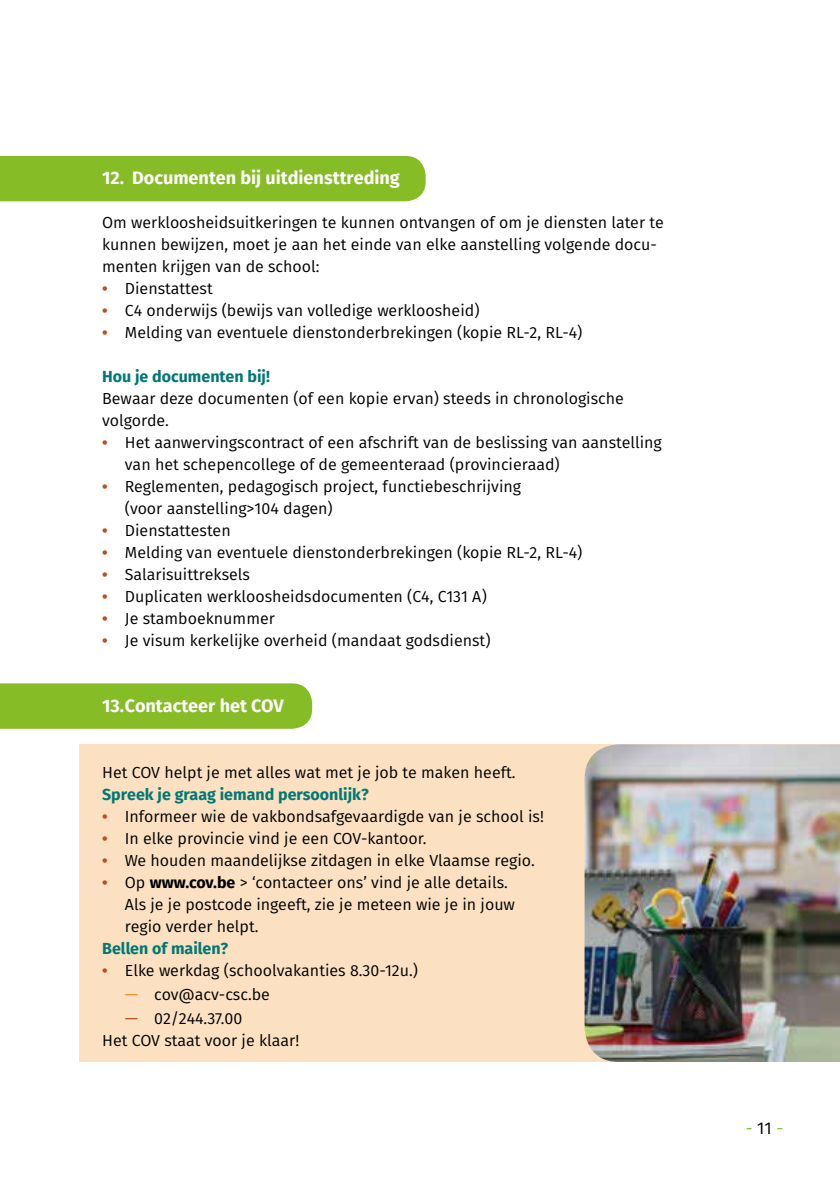
<style>
.page{position:relative;width:840px;height:1191px;background:#fff}
.page>*{position:absolute;margin:0;border:0;box-sizing:border-box;transform-origin:0 0}
.t1{font:700 18px "Fira Sans";color:#fff}
.t2{font:17px "Fira Sans";color:#86bc25}
.t3{font:16px/22px "Fira Sans";color:#000}
.t4{font:700 16px "Fira Sans";color:#007873}
.s1{font-weight:700;color:#c14d1d}
.s2{font-weight:700}
.s3{font-size:17px;color:#eb9128}
.s4{font-size:17px;color:#c14d1d}
.s5{color:#000}
</style>
<div class="page">
<div style="left:79px;top:744px;width:760px;height:318px;background:#fbe0c2"></div>
<div style="left:0;top:156px;width:425px;height:45px;background:#86bc25"></div>
<div style="left:0;top:683px;width:312px;height:46px;background:#86bc25"></div>
<img style="left:584px;top:744px;width:255px;height:318px">
<p class="t1" style="left:102px;top:165px;width:299px">12. Documenten bij uitdiensttreding</p>
<p class="t3" style="left:102px;top:211px;width:563px">Om werkloosheidsuitkeringen te kunnen ontvangen of om je diensten later te kunnen bewijzen, moet je aan het einde van elke aanstelling volgende docu&shy;menten krijgen van de school:</p>
<p class="t3" style="left:102px;top:277px;width:112px"><span class="s1">•</span> Dienstattest</p>
<p class="t3" style="left:102px;top:299px;width:378px"><span class="s1">•</span> C4 onderwijs (bewijs van volledige werkloosheid)</p>
<p class="t3" style="left:102px;top:321px;width:481px"><span class="s1">•</span> Melding van eventuele dienstonderbrekingen (kopie RL-2, RL-4)</p>
<p class="t4" style="left:102px;top:365px;width:169px">Hou je documenten bij!</p>
<p class="t3" style="left:102px;top:387px;width:523px">Bewaar deze documenten (of een kopie ervan) steeds in chronologische volgorde.</p>
<p class="t3" style="left:125px;top:431px;width:538px;text-indent:-23px"><span class="s1">•</span> Het aanwervingscontract of een afschrift van de beslissing van aanstelling van het schepencollege of de gemeenteraad (provincieraad)</p>
<p class="t3" style="left:125px;top:475px;width:397px;text-indent:-23px"><span class="s1">•</span> Reglementen, pedagogisch project, functiebeschrijving (voor aanstelling&gt;104 dagen)</p>
<p class="t3" style="left:102px;top:519px;width:130px"><span class="s1">•</span> Dienstattesten</p>
<p class="t3" style="left:102px;top:541px;width:481px"><span class="s1">•</span> Melding van eventuele dienstonderbrekingen (kopie RL-2, RL-4)</p>
<p class="t3" style="left:102px;top:563px;width:149px"><span class="s1">•</span> Salarisuittreksels</p>
<p class="t3" style="left:102px;top:585px;width:386px"><span class="s1">•</span> Duplicaten werkloosheidsdocumenten (C4, C131 A)</p>
<p class="t3" style="left:102px;top:607px;width:174px"><span class="s1">•</span> Je stamboeknummer</p>
<p class="t3" style="left:102px;top:629px;width:389px"><span class="s1">•</span> Je visum kerkelijke overheid (mandaat godsdienst)</p>
<p class="t1" style="left:102px;top:693px;width:183px">13.Contacteer het COV</p>
<p class="t3" style="left:102px;top:761px;width:414px">Het COV helpt je met alles wat met je job te maken heeft.</p>
<p class="t4" style="left:102px;top:783px;width:268px">Spreek je graag iemand persoonlijk?</p>
<p class="t3" style="left:102px;top:805px;width:443px"><span class="s1">•</span> Informeer wie de vakbondsafgevaardigde van je school is!</p>
<p class="t3" style="left:102px;top:827px;width:325px"><span class="s1">•</span> In elke provincie vind je een COV-kantoor.</p>
<p class="t3" style="left:102px;top:849px;width:434px"><span class="s1">•</span> We houden maandelijkse zitdagen in elke Vlaamse regio.</p>
<p class="t3" style="left:125px;top:871px;width:391px;text-indent:-23px"><span class="s1">•</span> Op <span class="s2">www.cov.be</span> &gt; ‘contacteer ons’ vind je alle details.<br>Als je je postcode ingeeft, zie je meteen wie je in jouw regio verder helpt.</p>
<p class="t4" style="left:102px;top:937px;width:127px">Bellen of mailen?</p>
<p class="t3" style="left:102px;top:959px;width:317px"><span class="s1">•</span> Elke werkdag (schoolvakanties 8.30-12u.)</p>
<p class="t3" style="left:125px;top:983px;width:146px"><span class="s3">—</span> cov@acv-csc.be</p>
<p class="t3" style="left:102px;top:1007px;width:198px;text-indent:23px"><span class="s4">—</span> 02/244.37.00<br>Het COV staat voor je klaar!</p>
<p class="t2" style="left:745px;top:1116px;width:39px">- <span class="s5">11</span> -</p>
</div>
